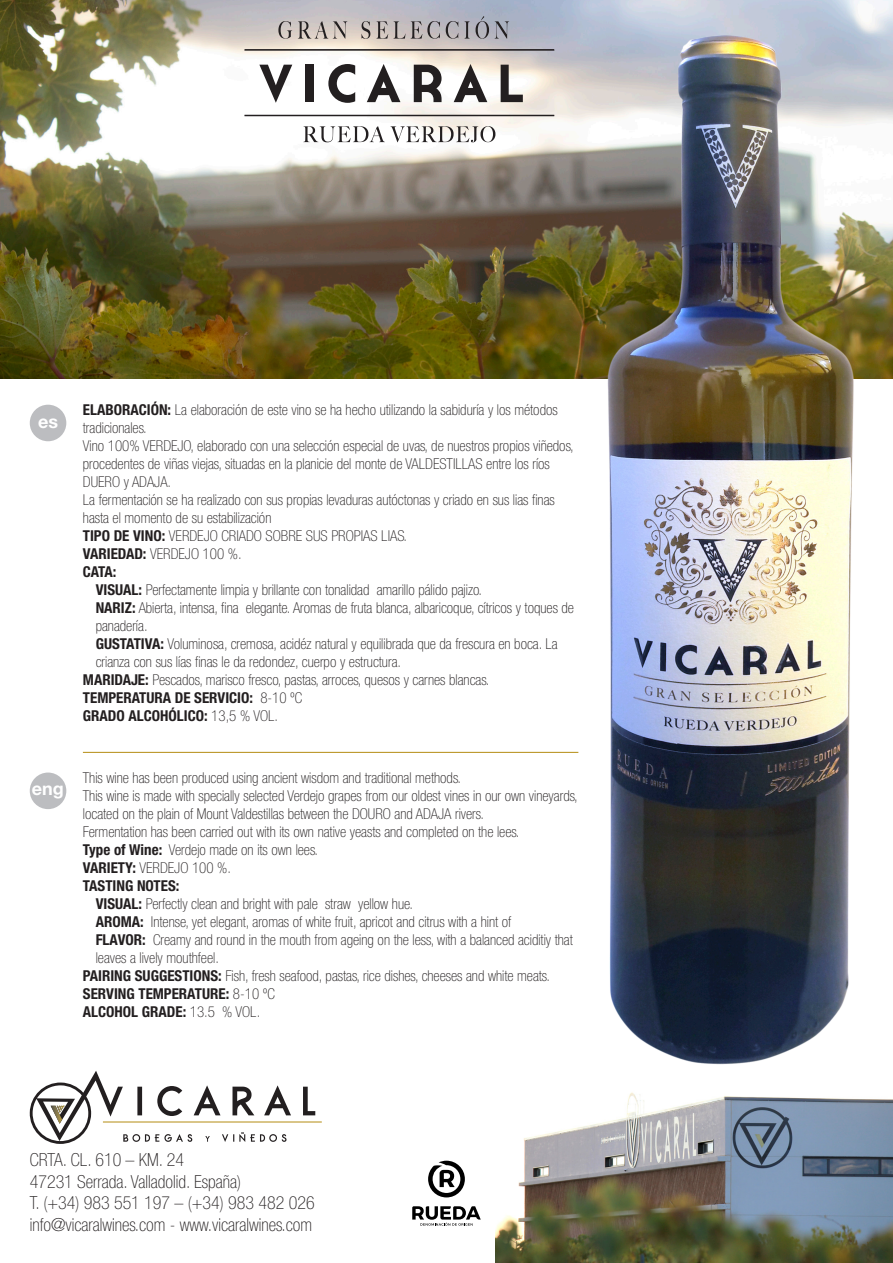
<style>
.page{position:relative;width:893px;height:1263px;background:#fff}
.page>*{position:absolute;margin:0;border:0;box-sizing:border-box;transform-origin:0 0}
.t1{font:100 condensed 18px "Helvetica Neue LT Std";color:#231f20}
.t2{font:700 18px "Helvetica Neue LT Std";color:#fff}
.t3{font:100 condensed 15px/18px "Helvetica Neue LT Std";color:#231f20}
.t4{font:700 condensed 15px "Helvetica Neue LT Std";color:#231f20}
.s1{font-weight:700}
.s2{font-weight:100}
</style>
<div class="page">
<img style="left:0;top:0;width:893px;height:378px">
<img style="left:495px;top:1092px;width:398px;height:171px">
<img style="left:594px;top:25px;width:266px;height:1040px">
<svg style="left:29px;top:1071px;width:286px;height:73px"></svg>
<img style="left:51px;top:1105px;width:14px;height:18px">
<hr style="left:103px;top:1121px;width:219px;height:1px;background:#bc982a">
<svg style="left:428px;top:1161px;width:37px;height:36px"></svg>
<svg style="left:412px;top:1206px;width:69px;height:20px"></svg>
<div style="left:30px;top:405px;width:36px;height:36px;background:#bcbdc0;border-radius:50%"></div>
<div style="left:30px;top:772px;width:36px;height:37px;background:#bcbdc0;border-radius:50%"></div>
<hr style="left:83px;top:752px;width:495px;height:1px;background:#bc982a">
<svg style="left:259px;top:65px;width:33px;height:38px"></svg>
<div style="left:306px;top:65px;width:8px;height:37px;background:#231f20"></div>
<svg style="left:328px;top:64px;width:27px;height:39px"></svg>
<svg style="left:367px;top:64px;width:33px;height:38px"></svg>
<svg style="left:414px;top:65px;width:28px;height:37px"></svg>
<svg style="left:454px;top:64px;width:33px;height:38px"></svg>
<svg style="left:501px;top:65px;width:22px;height:37px"></svg>
<hr style="left:244px;top:49px;width:310px;height:2px;background:#231f20">
<hr style="left:244px;top:115px;width:310px;height:1px;background:#231f20">
<svg style="left:303px;top:126px;width:192px;height:16px"></svg>
<svg style="left:278px;top:21px;width:14px;height:18px"></svg>
<svg style="left:298px;top:21px;width:49px;height:18px"></svg>
<svg style="left:361px;top:21px;width:9px;height:18px"></svg>
<svg style="left:376px;top:21px;width:64px;height:18px"></svg>
<svg style="left:446px;top:21px;width:12px;height:18px"></svg>
<svg style="left:464px;top:21px;width:6px;height:18px"></svg>
<svg style="left:476px;top:16px;width:33px;height:23px"></svg>
<p class="t2" style="left:38px;top:410px;width:21px">es</p>
<p class="t2" style="left:32px;top:778px;width:34px">eng</p>
<p class="t3" style="left:83px;top:401px;width:476px"><span class="s1">ELABORACIÓN:</span> La elaboración de este vino se ha hecho utilizando la sabiduría y los métodos tradicionales.</p>
<p class="t3" style="left:83px;top:437px;width:492px">Vino 100% VERDEJO, elaborado con una selección especial de uvas, de nuestros propios viñedos, procedentes de viñas viejas, situadas en la planicie del monte de VALDESTILLAS entre los ríos<br>DUERO y ADAJA.</p>
<p class="t3" style="left:83px;top:491px;width:473px">La fermentación se ha realizado con sus propias levaduras autóctonas y criado en sus lias finas hasta el momento de su estabilización</p>
<p class="t3" style="left:83px;top:527px;width:326px"><span class="s1">TIPO DE VINO:</span> VERDEJO CRIADO SOBRE SUS PROPIAS LIAS.</p>
<p class="t3" style="left:83px;top:545px;width:160px"><span class="s1">VARIEDAD:</span> VERDEJO 100 %.</p>
<p class="t4" style="left:83px;top:563px;width:35px">CATA:</p>
<p class="t3" style="left:96px;top:581px;width:388px"><span class="s1">VISUAL:</span> Perfectamente limpia y brillante con tonalidad amarillo pálido pajizo.</p>
<p class="t3" style="left:96px;top:599px;width:480px"><span class="s1">NARIZ:</span> Abierta, intensa, fina elegante. Aromas de fruta blanca, albaricoque, cítricos y toques de panadería.</p>
<p class="t3" style="left:96px;top:635px;width:463px"><span class="s1">GUSTATIVA:</span> Voluminosa, cremosa, acidéz natural y equilibrada que da frescura en boca. La crianza con sus lías finas le da redondez, cuerpo y estructura.</p>
<p class="t3" style="left:83px;top:671px;width:408px"><span class="s1">MARIDAJE:</span> Pescados, marisco fresco, pastas, arroces, quesos y carnes blancas.</p>
<p class="t4" style="left:83px;top:689px;width:221px">TEMPERATURA DE SERVICIO: <span class="s2">8-10 ºC</span></p>
<p class="t4" style="left:83px;top:707px;width:197px">GRADO ALCOHÓLICO: <span class="s2">13,5 % VOL.</span></p>
<p class="t3" style="left:83px;top:769px;width:380px">This wine has been produced using ancient wisdom and traditional methods.</p>
<p class="t3" style="left:83px;top:787px;width:496px">This wine is made with specially selected Verdejo grapes from our oldest vines in our own vineyards, located on the plain of Mount Valdestillas between the DOURO and ADAJA rivers.</p>
<p class="t3" style="left:83px;top:823px;width:438px">Fermentation has been carried out with its own native yeasts and completed on the lees.</p>
<p class="t3" style="left:83px;top:841px;width:237px"><span class="s1">Type of Wine:</span> Verdejo made on its own lees.</p>
<p class="t3" style="left:83px;top:859px;width:150px"><span class="s1">VARIETY:</span> VERDEJO 100 %.</p>
<p class="t4" style="left:83px;top:877px;width:98px">TASTING NOTES:</p>
<p class="t3" style="left:96px;top:895px;width:319px"><span class="s1">VISUAL:</span> Perfectly clean and bright with pale straw yellow hue.</p>
<p class="t3" style="left:96px;top:913px;width:417px"><span class="s1">AROMA:</span> Intense, yet elegant, aromas of white fruit, apricot and citrus with a hint of</p>
<p class="t3" style="left:96px;top:931px;width:479px"><span class="s1">FLAVOR:</span> Creamy and round in the mouth from ageing on the less, with a balanced aciditiy that leaves a lively mouthfeel.</p>
<p class="t3" style="left:83px;top:967px;width:469px"><span class="s1">PAIRING SUGGESTIONS:</span> Fish, fresh seafood, pastas, rice dishes, cheeses and white meats.</p>
<p class="t4" style="left:83px;top:985px;width:194px">SERVING TEMPERATURE: <span class="s2">8-10 ºC</span></p>
<p class="t4" style="left:83px;top:1003px;width:179px">ALCOHOL GRADE: <span class="s2">13.5 % VOL.</span></p>
<p class="t1" style="left:30px;top:1149px;width:156px">CRTA. CL. 610 – KM. 24</p>
<p class="t1" style="left:30px;top:1171px;width:213px">47231 Serrada. Valladolid. España)</p>
<p class="t1" style="left:30px;top:1193px;width:286px">T. (+34) 983 551 197 – (+34) 983 482 026</p>
<p class="t1" style="left:30px;top:1214px;width:284px">info@vicaralwines.com - www.vicaralwines.com</p>
</div>
